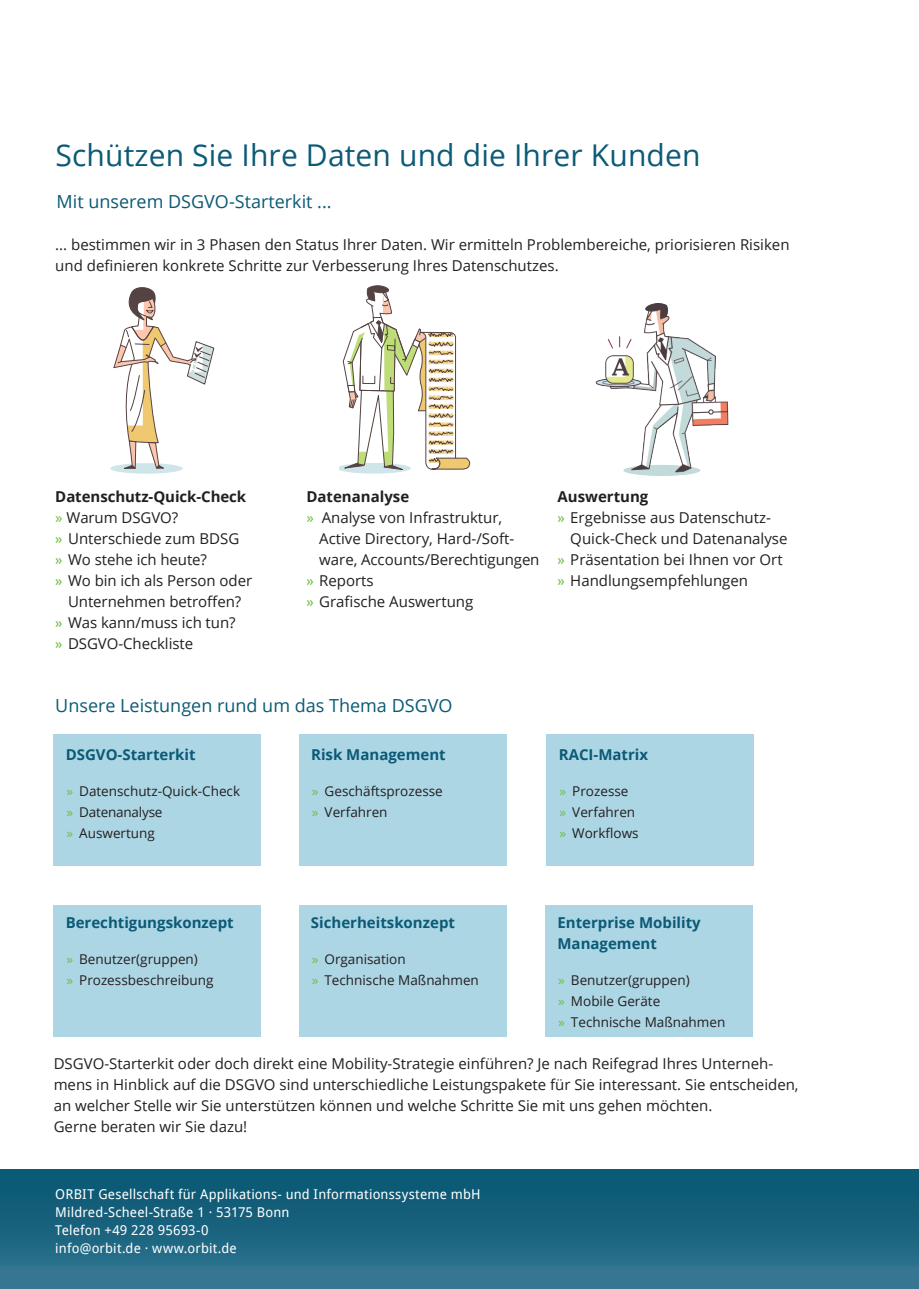
<style>
.page{position:relative;width:919px;height:1289px;background:#fff}
.page>*{position:absolute;margin:0;border:0;box-sizing:border-box;transform-origin:0 0}
._01_Headline{font:30px "Open Sans";letter-spacing:.005em;color:#0b5a76}
._02_Subline{font:18px "Open Sans";color:#0b5a76}
._03_Text{font:15px/21px "Open Sans";color:#231f20}
._04_Text_Aufzählung{font:15px/21px "Open Sans";color:#231f20}
._03_Text-2{font:700 15px/21px "Open Sans";color:#0b5a76}
._04_Text_Aufzählung-2{font:700 15px "Open Sans";color:#231f20}
._04_Text_Aufzählung-3{font:13.5px "Open Sans";color:#231f20}
.t1{font:13.5px/18px "Droid Sans";letter-spacing:.015em;color:#fff}
.s1{color:#6ebe44}
.s2{font-family:"Droid Sans";color:#6ebe44}
</style>
<div class="page">
<div style="left:0;top:1169px;width:918px;height:119px;background:linear-gradient(to bottom,#045470,#357792)"></div>
<div style="left:110px;top:463px;width:73px;height:10px;background:#cee5ea;border-radius:50%"></div>
<svg style="left:113px;top:287px;width:102px;height:182px"></svg>
<svg style="left:339px;top:285px;width:131px;height:188px"></svg>
<img style="left:595px;top:303px;width:134px;height:172px">
<div style="left:54px;top:733px;width:207px;height:132px;background:#add6e5"></div>
<div style="left:299px;top:733px;width:207px;height:132px;background:#add6e5"></div>
<div style="left:546px;top:733px;width:208px;height:132px;background:#add6e5"></div>
<div style="left:54px;top:905px;width:207px;height:131px;background:#add6e5"></div>
<div style="left:299px;top:905px;width:207px;height:131px;background:#add6e5"></div>
<div style="left:545px;top:905px;width:207px;height:131px;background:#add6e5"></div>
<p class="_01_Headline" style="left:55px;top:134px;width:646px">Schützen Sie Ihre Daten und die Ihrer Kunden</p>
<p class="_02_Subline" style="left:57px;top:189px;width:276px">Mit unserem DSGVO-Starterkit ...</p>
<p class="_03_Text" style="left:55px;top:233px;width:735px">... bestimmen wir in 3 Phasen den Status Ihrer Daten. Wir ermitteln Problembereiche, priorisieren Risiken und definieren konkrete Schritte zur Verbesserung Ihres Datenschutzes.</p>
<p class="_04_Text_Aufzählung-2" style="left:55px;top:486px;width:192px">Datenschutz-Quick-Check</p>
<p class="_04_Text_Aufzählung" style="left:55px;top:506px;width:124px"><span class="s1">»</span> Warum DSGVO?</p>
<p class="_04_Text_Aufzählung" style="left:55px;top:527px;width:185px"><span class="s2">»</span> Unterschiede zum BDSG</p>
<p class="_04_Text_Aufzählung" style="left:55px;top:548px;width:153px"><span class="s2">»</span> Wo stehe ich heute?</p>
<p class="_04_Text_Aufzählung" style="left:55px;top:569px;width:198px;text-align:center"><span class="s2">»</span> Wo bin ich als Person oder<br>Unternehmen betroffen?</p>
<p class="_04_Text_Aufzählung" style="left:55px;top:611px;width:182px"><span class="s2">»</span> Was kann/muss ich tun?</p>
<p class="_04_Text_Aufzählung" style="left:55px;top:632px;width:139px"><span class="s2">»</span> DSGVO-Checkliste</p>
<p class="_04_Text_Aufzählung-2" style="left:306px;top:486px;width:104px">Datenanalyse</p>
<p class="_04_Text_Aufzählung" style="left:319px;top:506px;width:222px;text-indent:-13px"><span class="s1">»</span> Analyse von Infrastruktur,<br>Active Directory, Hard-/Soft&shy;ware, Accounts/Berechtigungen</p>
<p class="_04_Text_Aufzählung" style="left:306px;top:569px;width:69px"><span class="s2">»</span> Reports</p>
<p class="_04_Text_Aufzählung" style="left:306px;top:590px;width:168px"><span class="s2">»</span> Grafische Auswertung</p>
<p class="_04_Text_Aufzählung-2" style="left:557px;top:486px;width:92px">Auswertung</p>
<p class="_04_Text_Aufzählung" style="left:570px;top:506px;width:219px;text-indent:-13px"><span class="s2">»</span> Ergebnisse aus Datenschutz-<br>Quick-Check und Datenanalyse</p>
<p class="_04_Text_Aufzählung" style="left:557px;top:548px;width:227px"><span class="s2">»</span> Präsentation bei Ihnen vor Ort</p>
<p class="_04_Text_Aufzählung" style="left:557px;top:569px;width:192px"><span class="s2">»</span> Handlungsempfehlungen</p>
<p class="_02_Subline" style="left:55px;top:693px;width:399px">Unsere Leistungen rund um das Thema DSGVO</p>
<p class="_03_Text-2" style="left:66px;top:744px;width:131px">DSGVO-Starterkit</p>
<p class="_04_Text_Aufzählung-3" style="left:66px;top:782px;width:175px"><span class="s1">»</span> Datenschutz-Quick-Check</p>
<p class="_04_Text_Aufzählung-3" style="left:66px;top:803px;width:98px"><span class="s1">»</span> Datenanalyse</p>
<p class="_04_Text_Aufzählung-3" style="left:66px;top:824px;width:90px"><span class="s1">»</span> Auswertung</p>
<p class="_03_Text-2" style="left:311px;top:744px;width:136px">Risk Management</p>
<p class="_04_Text_Aufzählung-3" style="left:312px;top:782px;width:132px"><span class="s1">»</span> Geschäftsprozesse</p>
<p class="_04_Text_Aufzählung-3" style="left:312px;top:803px;width:77px"><span class="s1">»</span> Verfahren</p>
<p class="_03_Text-2" style="left:558px;top:744px;width:91px">RACI-Matrix</p>
<p class="_04_Text_Aufzählung-3" style="left:559px;top:782px;width:70px"><span class="s1">»</span> Prozesse</p>
<p class="_04_Text_Aufzählung-3" style="left:559px;top:803px;width:77px"><span class="s1">»</span> Verfahren</p>
<p class="_04_Text_Aufzählung-3" style="left:559px;top:824px;width:81px"><span class="s1">»</span> Workflows</p>
<p class="_03_Text-2" style="left:557px;top:912px;width:145px">Enterprise Mobility<br>Management</p>
<p class="_04_Text_Aufzählung-3" style="left:558px;top:971px;width:133px"><span class="s1">»</span> Benutzer(gruppen)</p>
<p class="_04_Text_Aufzählung-3" style="left:558px;top:992px;width:104px"><span class="s1">»</span> Mobile Geräte</p>
<p class="_04_Text_Aufzählung-3" style="left:558px;top:1013px;width:169px"><span class="s1">»</span> Technische Maßnahmen</p>
<p class="_03_Text" style="left:54px;top:1052px;width:746px">DSGVO-Starterkit oder doch direkt eine Mobility-Strategie einführen? Je nach Reifegrad Ihres Unterneh&shy;mens in Hinblick auf die DSGVO sind unterschiedliche Leistungspakete für Sie interessant. Sie entscheiden, an welcher Stelle wir Sie unterstützen können und welche Schritte Sie mit uns gehen möchten.<br>Gerne beraten wir Sie dazu!</p>
<p class="_03_Text-2" style="left:66px;top:912px;width:170px">Berechtigungskonzept</p>
<p class="_04_Text_Aufzählung-3" style="left:66px;top:950px;width:133px"><span class="s1">»</span> Benutzer(gruppen)</p>
<p class="_04_Text_Aufzählung-3" style="left:66px;top:971px;width:149px"><span class="s1">»</span> Prozessbeschreibung</p>
<p class="_03_Text-2" style="left:311px;top:912px;width:145px">Sicherheitskonzept</p>
<p class="_04_Text_Aufzählung-3" style="left:312px;top:950px;width:95px"><span class="s1">»</span> Organisation</p>
<p class="_04_Text_Aufzählung-3" style="left:312px;top:971px;width:169px"><span class="s1">»</span> Technische Maßnahmen</p>
<p class="t1" style="left:55px;top:1185px;width:426px">ORBIT Gesellschaft für Applikations- und Informationssysteme mbH Mildred-Scheel-Straße 1 · 53175 Bonn<br>Telefon +49 228 95693-0<br>info@orbit.de · www.orbit.de</p>
</div>
